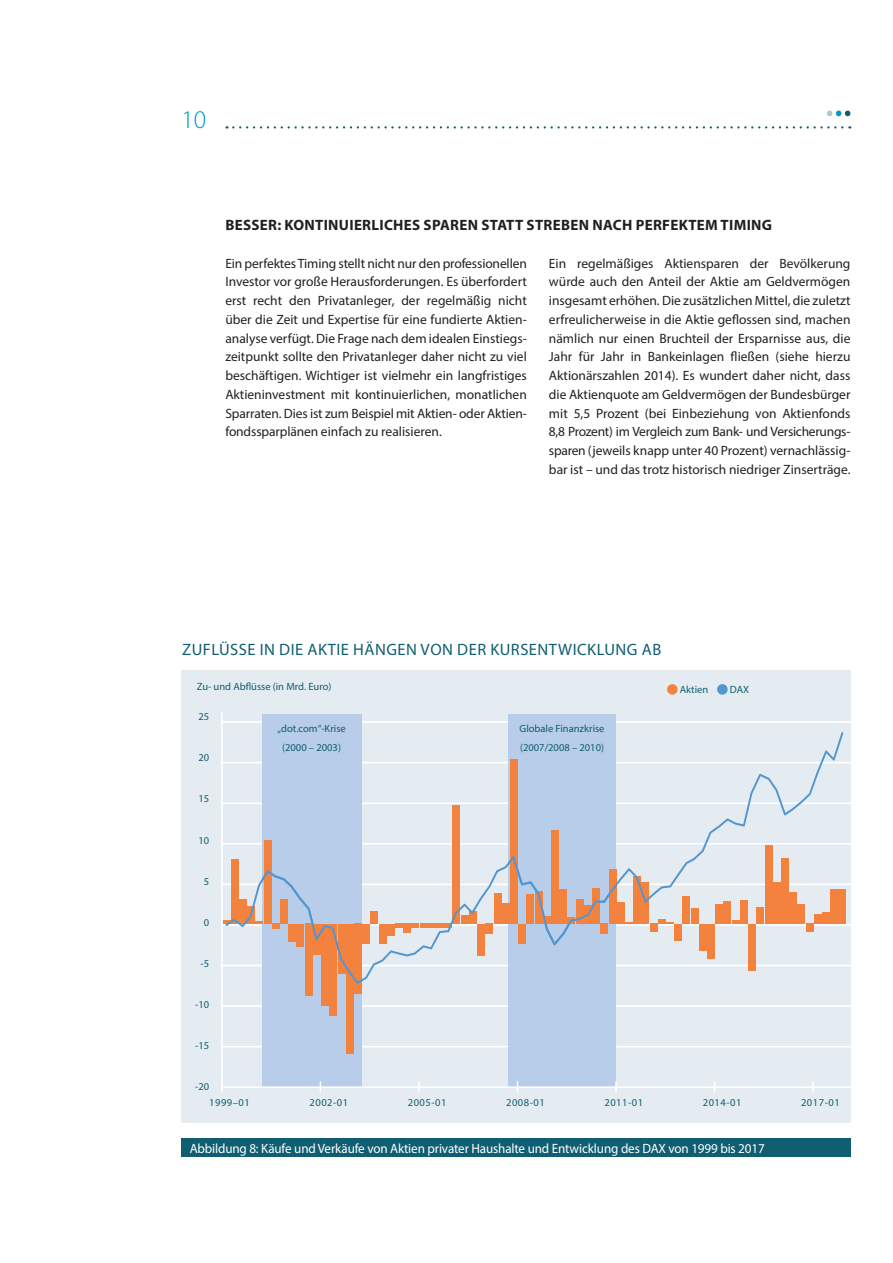
<style>
.page{position:relative;width:893px;height:1263px;background:#fff}
.page>*{position:absolute;margin:0;border:0;box-sizing:border-box;transform-origin:0 0}
.t1{font:300 25.5px "Myriad Pro";color:#009dba}
.t2{font:16.5px "Myriad Pro";letter-spacing:.03em;color:#105e71}
.t3{font:700 15px "Myriad Pro";letter-spacing:.02em;color:#231f20}
.t4{font:13.5px/18.8px "Myriad Pro";color:#231f20;text-align:justify}
.t5{font:13.5px "Myriad Pro";letter-spacing:-.01em;color:#fff}
.t6{font:10.5px/18.8px "Myriad Pro";color:#105e71;text-align:center}
</style>
<div class="page">
<svg style="left:233px;top:126px;width:617px;height:3px"></svg>
<svg style="left:827px;top:111px;width:23px;height:5px"></svg>
<div style="left:181px;top:1138px;width:669px;height:19px;background:#105e71"></div>
<div style="left:181px;top:670px;width:669px;height:453px;background:#e4ecf1"></div>
<hr style="left:221px;top:712px;width:2px;height:376px;background:#fff">
<hr style="left:222px;top:1046px;width:631px;height:1px;background:#fff">
<hr style="left:222px;top:1005px;width:631px;height:2px;background:#fff">
<hr style="left:222px;top:965px;width:631px;height:1px;background:#fff">
<hr style="left:222px;top:924px;width:631px;height:2px;background:#fff">
<hr style="left:222px;top:883px;width:631px;height:2px;background:#fff">
<hr style="left:222px;top:843px;width:631px;height:1px;background:#fff">
<hr style="left:222px;top:802px;width:631px;height:2px;background:#fff">
<hr style="left:222px;top:762px;width:631px;height:1px;background:#fff">
<hr style="left:222px;top:721px;width:631px;height:2px;background:#fff">
<div style="left:509px;top:714px;width:107px;height:373px;background:#b7cde9"></div>
<div style="left:262px;top:714px;width:99px;height:373px;background:#b7cde9"></div>
<svg style="left:418px;top:1081px;width:2px;height:11px"></svg>
<svg style="left:615px;top:1081px;width:2px;height:11px"></svg>
<svg style="left:812px;top:1081px;width:2px;height:11px"></svg>
<hr style="left:222px;top:1086px;width:631px;height:2px;background:#fff">
<div style="left:667px;top:684px;width:11px;height:11px;background:#f2823e;border-radius:50%"></div>
<div style="left:717px;top:684px;width:11px;height:11px;background:#5296d1;border-radius:50%"></div>
<div style="left:839px;top:889px;width:7px;height:35px;background:#f2823e"></div>
<div style="left:354px;top:924px;width:8px;height:70px;background:#f2823e"></div>
<div style="left:346px;top:924px;width:7px;height:130px;background:#f2823e"></div>
<div style="left:330px;top:924px;width:7px;height:91px;background:#f2823e"></div>
<div style="left:321px;top:924px;width:8px;height:81px;background:#f2823e"></div>
<div style="left:305px;top:924px;width:7px;height:72px;background:#f2823e"></div>
<svg style="left:225px;top:732px;width:618px;height:252px"></svg>
<h1 class="t1" style="left:181px;top:105px;width:26px">10</h1>
<p class="t3" style="left:226px;top:215px;width:548px">BESSER: KONTINUIERLICHES SPAREN STATT STREBEN NACH PERFEKTEM TIMING</p>
<p class="t4" style="left:225px;top:253px;width:303px">Ein perfektes Timing stellt nicht nur den professionellen Investor vor große Herausforderungen. Es überfordert erst recht den Privatanleger, der regelmäßig nicht über die Zeit und Expertise für eine fundierte Aktien&shy;analyse verfügt. Die Frage nach dem idealen Einstiegs&shy;zeitpunkt sollte den Privatanleger daher nicht zu viel beschäftigen. Wichtiger ist vielmehr ein langfristiges Aktieninvestment mit kontinuierlichen, monatlichen Sparraten. Dies ist zum Beispiel mit Aktien- oder Aktien&shy;fondssparplänen einfach zu realisieren.</p>
<p class="t4" style="left:549px;top:253px;width:303px">Ein regelmäßiges Aktiensparen der Bevölkerung würde auch den Anteil der Aktie am Geldvermögen insgesamt erhöhen. Die zusätzlichen Mittel, die zuletzt erfreulicherweise in die Aktie geflossen sind, machen nämlich nur einen Bruchteil der Ersparnisse aus, die Jahr für Jahr in Bankeinlagen fließen (siehe hierzu Aktionärszahlen 2014). Es wundert daher nicht, dass die Aktienquote am Geldvermögen der Bundesbürger mit 5,5 Prozent (bei Einbeziehung von Aktienfonds 8,8 Prozent) im Vergleich zum Bank- und Versicherungs&shy;sparen (jeweils knapp unter 40 Prozent) vernachlässig&shy;bar ist – und das trotz historisch niedriger Zinserträge.</p>
<p class="t2" style="left:182px;top:639px;width:481px">ZUFLÜSSE IN DIE AKTIE HÄNGEN VON DER KURSENTWICKLUNG AB</p>
<p class="t6" style="left:197px;top:677px;width:136px">Zu- und Abflüsse (in Mrd. Euro)</p>
<p class="t6" style="left:198px;top:707px;width:12px">25</p>
<p class="t6" style="left:198px;top:748px;width:12px">20</p>
<p class="t6" style="left:198px;top:789px;width:12px">15</p>
<p class="t6" style="left:198px;top:830px;width:12px">10</p>
<p class="t6" style="left:204px;top:871px;width:7px">5</p>
<p class="t6" style="left:204px;top:912px;width:7px">0</p>
<p class="t6" style="left:201px;top:953px;width:10px">-5</p>
<p class="t6" style="left:195px;top:994px;width:15px">-10</p>
<p class="t6" style="left:195px;top:1036px;width:15px">-15</p>
<p class="t6" style="left:195px;top:1077px;width:15px">-20</p>
<p class="t6" style="left:277px;top:719px;width:70px">„dot.com“-Krise (2000 – 2003)</p>
<p class="t6" style="left:520px;top:719px;width:86px;text-align:left">Globale Finanzkrise (2007/2008 – 2010)</p>
<p class="t6" style="left:680px;top:680px;width:30px">Aktien</p>
<p class="t6" style="left:730px;top:680px;width:21px">DAX</p>
<p class="t6" style="left:209px;top:1093px;width:42px">1999–01</p>
<p class="t6" style="left:309px;top:1093px;width:40px">2002-01</p>
<p class="t6" style="left:408px;top:1093px;width:40px">2005-01</p>
<p class="t6" style="left:506px;top:1093px;width:40px">2008-01</p>
<p class="t6" style="left:604px;top:1093px;width:40px">2011-01</p>
<p class="t6" style="left:703px;top:1093px;width:40px">2014-01</p>
<p class="t6" style="left:801px;top:1093px;width:40px">2017-01</p>
<p class="t5" style="left:190px;top:1140px;width:577px">Abbildung 8: Käufe und Verkäufe von Aktien privater Haushalte und Entwicklung des DAX von 1999 bis 2017</p>
</div>
